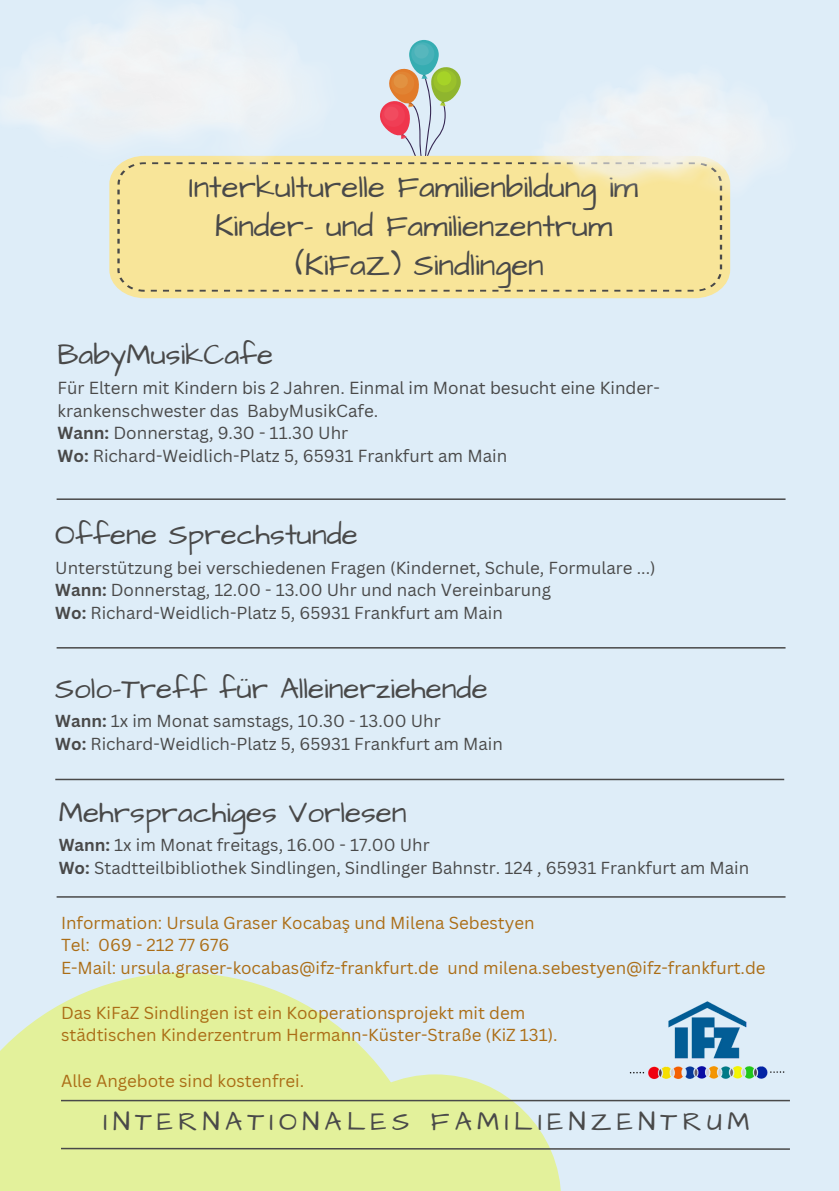
<style>
.page{position:relative;width:839px;height:1191px;background:#fff}
.page>*{position:absolute;margin:0;border:0;box-sizing:border-box;transform-origin:0 0}
.t1{font:31.2px "Architects Daughter";color:#494949}
.t2{font:29.6px "Architects Daughter";color:#494949}
.t3{font:26.8px "Architects Daughter";letter-spacing:.2em;color:#494949}
.t4{font:17px/22.6px "Canva Sans";color:#494949}
.t5{font:17px "Canva Sans";color:#ab6d16}
.s1{font-weight:700}
</style>
<div class="page">
<div style="left:0;top:0;width:838px;height:1191px;background:#deedf8"></div>
<svg style="left:0;top:973px;width:385px;height:218px;background:#e1f0a8"></svg>
<div style="left:309px;top:1074px;width:252px;height:117px;background:#e3f19b"></div>
<hr style="left:61px;top:1148px;width:728px;height:2px;background:#494949">
<hr style="left:61px;top:1100px;width:728px;height:1px;background:#494949">
<img style="left:630px;top:1001px;width:154px;height:78px">
<div style="left:409px;top:40px;width:29px;height:35px;background:#36adb2;border-radius:15px"></div>
<div style="left:411px;top:42px;width:23px;height:23px;background:#48b2b9;border-radius:50%"></div>
<div style="left:414px;top:44px;width:14px;height:15px;background:#57b7bd;border-radius:50%"></div>
<svg style="left:378px;top:66px;width:84px;height:90px"></svg>
<svg style="left:109px;top:156px;width:621px;height:142px;background:#f6e59f"></svg>
<div style="left:117px;top:162px;width:605px;height:130px;background:#f8e599"></div>
<img style="left:2px;top:10px;width:341px;height:164px">
<img style="left:529px;top:78px;width:237px;height:122px">
<hr style="left:57px;top:498px;width:728px;height:2px;background:#494949">
<hr style="left:57px;top:647px;width:728px;height:2px;background:#494949">
<hr style="left:55px;top:779px;width:729px;height:1px;background:#494949">
<hr style="left:57px;top:896px;width:728px;height:2px;background:#494949">
<p class="t1" style="left:189px;top:166px;width:450px">Interkulturelle Familienbildung im</p>
<p class="t1" style="left:215px;top:206px;width:399px">Kinder- und Familienzentrum</p>
<p class="t1" style="left:295px;top:245px;width:250px">(KiFaZ) Sindlingen</p>
<p class="t2" style="left:57px;top:335px;width:217px">BabyMusikCafe</p>
<p class="t4" style="left:57px;top:376px;width:603px">Für Eltern mit Kindern bis 2 Jahren. Einmal im Monat besucht eine Kinder&shy;krankenschwester das BabyMusikCafe.</p>
<p class="t4" style="left:57px;top:422px;width:292px"><span class="s1">Wann:</span> Donnerstag, 9.30 - 11.30 Uhr</p>
<p class="t4" style="left:57px;top:444px;width:451px"><span class="s1">Wo:</span> Richard-Weidlich-Platz 5, 65931 Frankfurt am Main</p>
<p class="t2" style="left:55px;top:515px;width:304px">Offene Sprechstunde</p>
<p class="t4" style="left:55px;top:556px;width:601px">Unterstützung bei verschiedenen Fragen (Kindernet, Schule, Formulare ...)</p>
<p class="t4" style="left:55px;top:578px;width:497px"><span class="s1">Wann:</span> Donnerstag, 12.00 - 13.00 Uhr und nach Vereinbarung</p>
<p class="t4" style="left:55px;top:601px;width:449px"><span class="s1">Wo:</span> Richard-Weidlich-Platz 5, 65931 Frankfurt am Main</p>
<p class="t2" style="left:55px;top:669px;width:434px">Solo-Treff für Alleinerziehende</p>
<p class="t4" style="left:55px;top:710px;width:387px"><span class="s1">Wann:</span> 1x im Monat samstags, 10.30 - 13.00 Uhr</p>
<p class="t4" style="left:55px;top:732px;width:449px"><span class="s1">Wo:</span> Richard-Weidlich-Platz 5, 65931 Frankfurt am Main</p>
<p class="t2" style="left:59px;top:793px;width:349px">Mehrsprachiges Vorlesen</p>
<p class="t4" style="left:59px;top:833px;width:372px"><span class="s1">Wann:</span> 1x im Monat freitags, 16.00 - 17.00 Uhr</p>
<p class="t4" style="left:59px;top:856px;width:692px"><span class="s1">Wo:</span> Stadtteilbibliothek Sindlingen, Sindlinger Bahnstr. 124 , 65931 Frankfurt am Main</p>
<p class="t5" style="left:61px;top:911px;width:475px">Information: Ursula Graser Kocabaş und Milena Sebestyen</p>
<p class="t5" style="left:61px;top:933px;width:170px">Tel: 069 - 212 77 676</p>
<p class="t5" style="left:61px;top:956px;width:706px">E-Mail: ursula.graser-kocabas@ifz-frankfurt.de und milena.sebestyen@ifz-frankfurt.de</p>
<p class="t5" style="left:61px;top:1001px;width:466px">Das KiFaZ Sindlingen ist ein Kooperationsprojekt mit dem</p>
<p class="t5" style="left:61px;top:1023px;width:498px">städtischen Kinderzentrum Hermann-Küster-Straße (KiZ 131).</p>
<p class="t5" style="left:61px;top:1068px;width:245px">Alle Angebote sind kostenfrei.</p>
<p class="t3" style="left:104px;top:1104px;width:647px">INTERNATIONALES FAMILIENZENTRUM</p>
</div>
